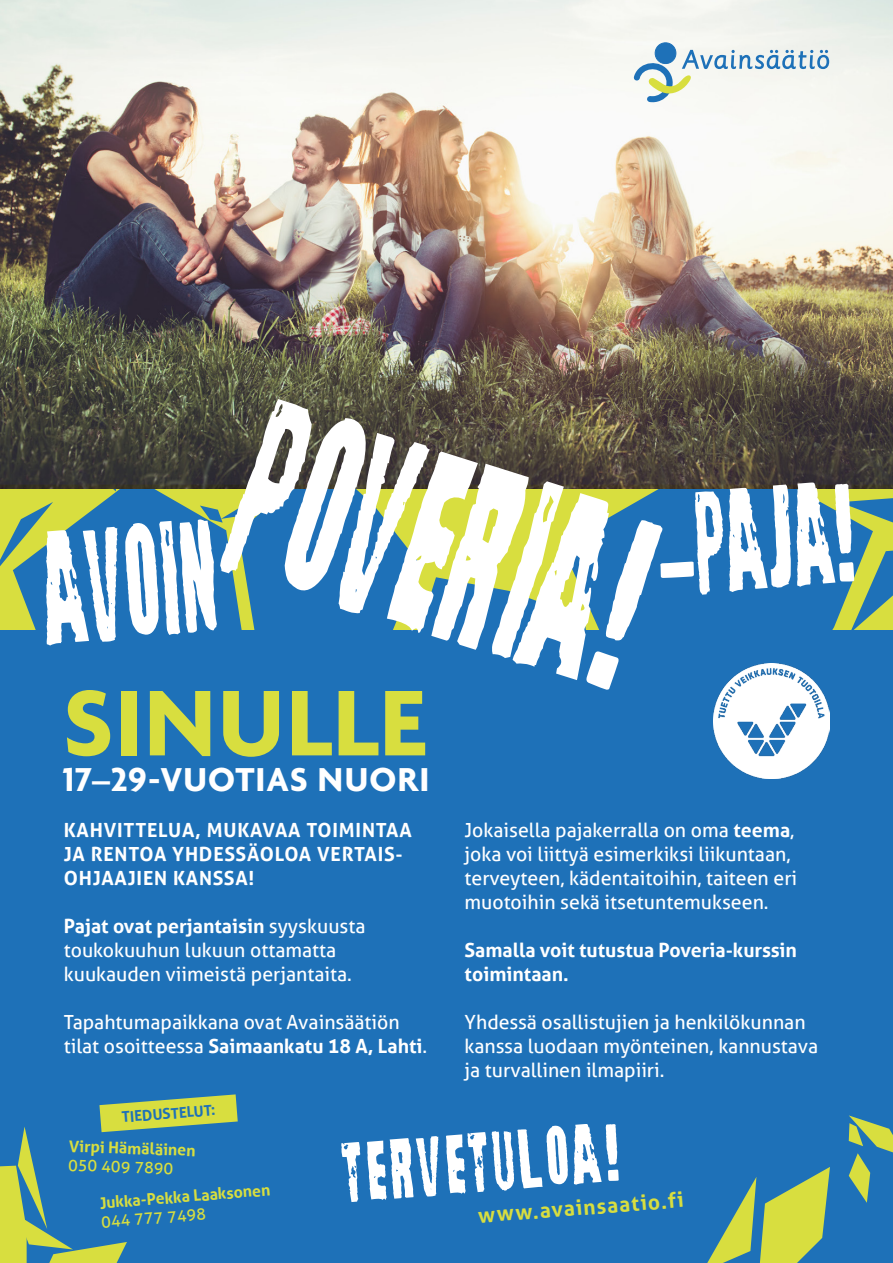
<style>
.page{position:relative;width:893px;height:1263px;background:#fff}
.page>*{position:absolute;margin:0;border:0;box-sizing:border-box;transform-origin:0 0}
.t1{font:208.95px "Lugosi";color:#fff}
.t2{font:130.95px "Lugosi";color:#fff}
.t3{font:118.35px "Lugosi";color:#fff}
.t4{font:700 100.95px "Agenda";letter-spacing:.015em;color:#d8de3f}
.t5{font:68.7px "Lugosi";color:#fff;scale:1.25 1}
.t6{font:700 35.85px "Agenda";letter-spacing:.03em;color:#fff}
.t7{font:700 21px "Aller";color:#d8de3f}
.t8{font:19.5px/24px "Aller";color:#fff}
.t9{font:700 19.5px/24px "Aller";color:#fff}
.t10{font:700 19.5px/24px "Aller";letter-spacing:.04em;color:#fff}
.t11{font:700 15.9px "Aller";color:#d8de3f}
.t12{font:15.9px "Aller";color:#d8de3f}
.t13{font:700 14.85px "Aller";color:#1e71b8}
.s1{font-weight:400}
.s2{font-weight:700}
</style>
<div class="page">
<div style="left:0;top:630px;width:893px;height:633px;background:#1e71b8"></div>
<svg style="left:13px;top:488px;width:187px;height:142px;background:#3880a5"></svg>
<svg style="left:77px;top:488px;width:41px;height:3px"></svg>
<svg style="left:0;top:502px;width:53px;height:64px;background:#9bba66"></svg>
<svg style="left:200px;top:488px;width:361px;height:142px;background:#699c85"></svg>
<svg style="left:873px;top:551px;width:20px;height:79px;background:#71a181"></svg>
<svg style="left:873px;top:498px;width:20px;height:24px"></svg>
<svg style="left:561px;top:488px;width:312px;height:233px;fill:#1e71b8"></svg>
<svg style="left:707px;top:1167px;width:123px;height:96px"></svg>
<svg style="left:849px;top:1115px;width:44px;height:88px"></svg>
<img style="left:0;top:0;width:893px;height:488px">
<svg style="left:634px;top:43px;width:195px;height:59px"></svg>
<img style="left:714px;top:663px;width:115px;height:116px">
<svg style="left:0;top:1094px;width:238px;height:169px"></svg>
<p class="t1" style="left:271px;top:390px;width:424px;rotate:17deg">POVERIA!</p>
<p class="t3" style="left:653px;top:490px;width:203px;rotate:-4deg">-PAJA!</p>
<p class="t2" style="left:37px;top:528px;width:176px;rotate:-5deg">AVOIN</p>
<p class="t4" style="left:63px;top:669px;width:364px">SINULLE</p>
<p class="t6" style="left:63px;top:760px;width:368px">17–29-VUOTIAS NUORI</p>
<p class="t10" style="left:64px;top:818px;width:350px">KAHVITTELUA, MUKAVAA TOIMINTAA<br>JA RENTOA YHDESSÄOLOA VERTAIS-<br>OHJAAJIEN KANSSA!</p>
<p class="t9" style="left:64px;top:914px;width:303px">Pajat ovat perjantaisin <span class="s1">syyskuusta</span></p>
<p class="t8" style="left:64px;top:938px;width:274px">toukokuuhun lukuun ottamatta</p>
<p class="t8" style="left:64px;top:962px;width:290px">kuukauden viimeistä perjantaita.</p>
<p class="t8" style="left:64px;top:1010px;width:337px">Tapahtumapaikkana ovat Avainsäätiön</p>
<p class="t9" style="left:64px;top:1034px;width:365px"><span class="s1">tilat osoitteessa</span> Saimaankatu 18 A, Lahti<span class="s1">.</span></p>
<p class="t8" style="left:465px;top:818px;width:334px">Jokaisella pajakerralla on oma <span class="s2">teema</span>, joka voi liittyä esimerkiksi liikuntaan, terveyteen, kädentaitoihin, taiteen eri muotoihin sekä itsetuntemukseen.</p>
<p class="t9" style="left:465px;top:938px;width:334px">Samalla voit tutustua Poveria-kurssin toimintaan.</p>
<p class="t8" style="left:465px;top:1010px;width:355px">Yhdessä osallistujien ja henkilökunnan kanssa luodaan myönteinen, kannustava ja turvallinen ilmapiiri.</p>
<p class="t13" style="left:121px;top:1108px;width:95px;rotate:-5deg">TIEDUSTELUT:</p>
<p class="t11" style="left:69px;top:1136px;width:128px;rotate:2deg">Virpi Hämäläinen</p>
<p class="t12" style="left:69px;top:1155px;width:106px;rotate:2deg">050 409 7890</p>
<p class="t11" style="left:99px;top:1192px;width:173px;rotate:-4deg">Jukka-Pekka Laaksonen</p>
<p class="t12" style="left:101px;top:1212px;width:106px;rotate:-4deg">044 777 7498</p>
<p class="t5" style="left:340px;top:1142px;width:225px;rotate:-5deg">TERVETULOA!</p>
<p class="t7" style="left:477px;top:1201px;width:208px;rotate:-4deg">www.avainsaatio.fi</p>
</div>
